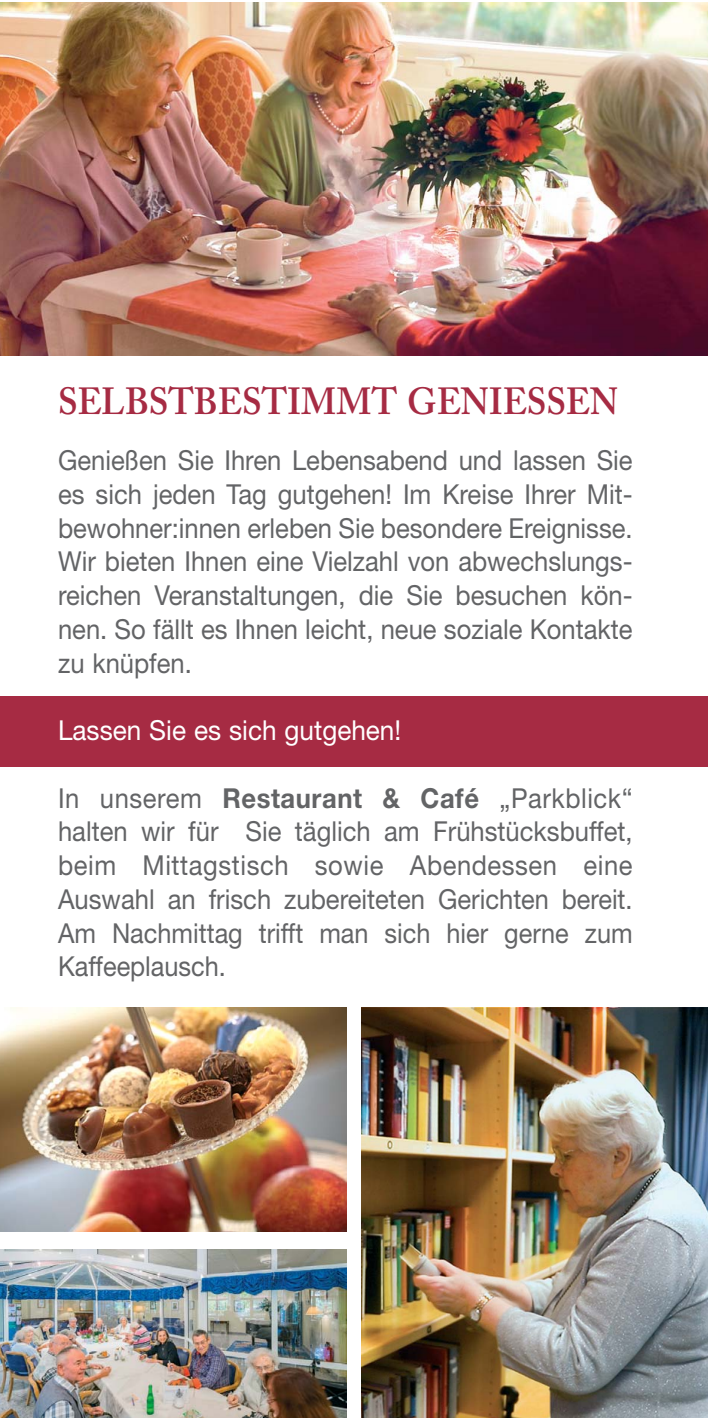
<style>
.page{position:relative;width:709px;height:1418px;background:#fff}
.page>*{position:absolute;margin:0;border:0;box-sizing:border-box;transform-origin:0 0}
.t1{font:600 37.5px "Adobe Caslon";color:#a62b43;scale:.94 1}
.t2{font:27.5px/33.8px "Helvetica Neue";color:#636466;text-align:justify;scale:.93 1}
.t3{font:27.5px "Helvetica Neue";color:#fff;scale:.95 1}
.s1{font-weight:700}
</style>
<div class="page">
<img style="left:0;top:2px;width:708px;height:353px">
<div style="left:0;top:695px;width:708px;height:71px;background:#a62b43"></div>
<img style="left:0;top:1007px;width:346px;height:224px">
<img style="left:0;top:1249px;width:346px;height:168px">
<img style="left:362px;top:1007px;width:346px;height:410px">
<h1 class="t1" style="left:58px;top:386px;width:597px">SELBSTBESTIMMT GENIESSEN</h1>
<p class="t2" style="left:58px;top:446px;width:619px">Genießen Sie Ihren Lebensabend und lassen Sie es sich jeden Tag gutgehen! Im Kreise Ihrer Mit&shy;bewohner:innen erleben Sie besondere Ereignisse.<br>Wir bieten Ihnen eine Vielzahl von abwechslungs&shy;reichen Veranstaltungen, die Sie besuchen kön&shy;nen. So fällt es Ihnen leicht, neue soziale Kontakte zu knüpfen.</p>
<p class="t3" style="left:58px;top:720px;width:363px">Lassen Sie es sich gutgehen!</p>
<p class="t2" style="left:58px;top:783px;width:619px">In unserem <span class="s1">Restaurant &amp; Café</span> „Parkblick“ halten wir für Sie täglich am Frühstücksbuffet, beim Mittagstisch sowie Abendessen eine Auswahl an frisch zubereiteten Gerichten bereit.<br>Am Nachmittag trifft man sich hier gerne zum Kaffeeplausch.</p>
</div>
